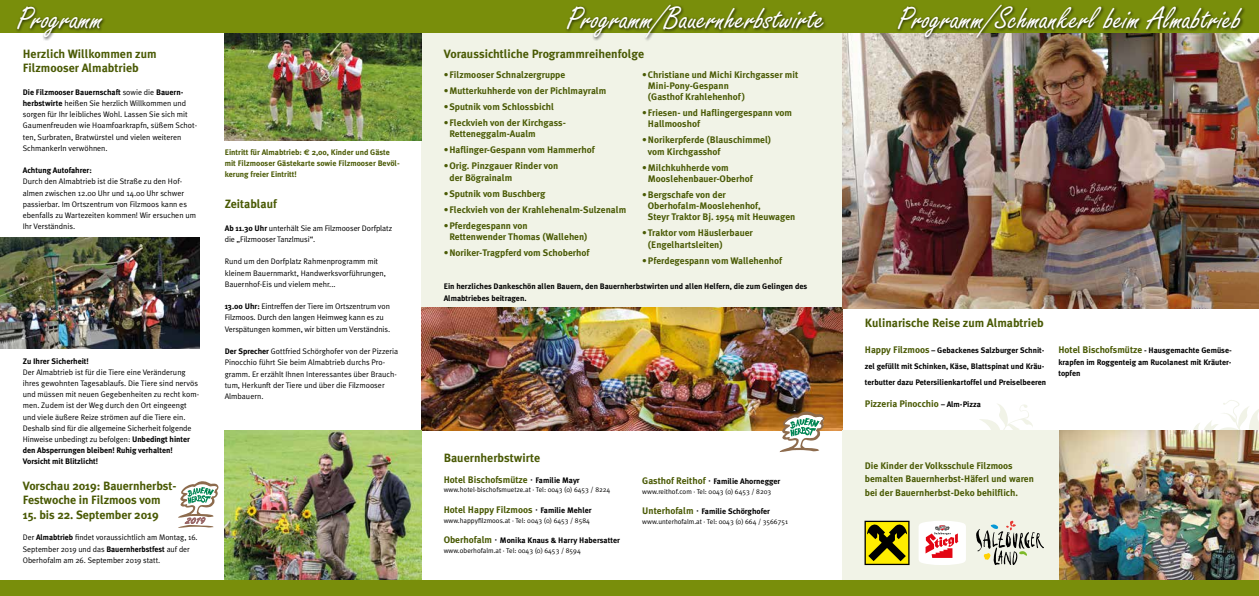
<style>
.page{position:relative;width:1259px;height:596px;background:#fff}
.page>*{position:absolute;margin:0;border:0;box-sizing:border-box;transform-origin:0 0}
.t1{font:34px "Handmade Script";color:#fff}
.t2{font:700 12px/14.4px "Meta Plus";color:#4a5a05}
.t3{font:700 9.5px/11.2px "Meta Plus";color:#4a5a05}
.t4{font:8px/11.2px "Meta Plus Normal";color:#000}
.t5{font:700 8px/11.2px "Meta Plus";color:#000}
.t6{font:700 8px/11.2px "Meta Plus";color:#4a5a05}
.t7{font:7px "Meta Plus Normal";color:#000}
.s1{font-family:"Meta Plus Normal";font-weight:400}
.s2{font-family:"Meta Plus";font-weight:700}
.s3{font-family:"Euro Sans"}
.s4{font-family:"Meta Plus Normal";font-weight:400;font-size:11px;color:#000}
.s5{font-size:8px;color:#000}
.s6{font-size:9.5px;color:#4a5a05}
.s7{font-family:"Meta Plus Normal";font-weight:400;font-size:11px}
</style>
<div class="page">
<div style="left:421px;top:29px;width:421px;height:281px;background:#f1f3e7"></div>
<img style="left:225px;top:33px;width:196px;height:107px">
<svg style="left:979px;top:400px;width:280px;height:30px"></svg>
<img style="left:421px;top:308px;width:421px;height:122px">
<img style="left:0;top:238px;width:199px;height:110px">
<img style="left:225px;top:430px;width:196px;height:150px">
<img style="left:842px;top:33px;width:417px;height:275px">
<div style="left:0;top:0;width:1259px;height:33px;background:#798e0b"></div>
<div style="left:15px;top:4px;width:91px;height:37px;background:#000;opacity:.75"></div>
<div style="left:565px;top:3px;width:262px;height:38px;background:#000;opacity:.75"></div>
<img style="left:1058px;top:430px;width:201px;height:150px">
<div style="left:895px;top:3px;width:350px;height:38px;background:#000;opacity:.75"></div>
<div style="left:842px;top:430px;width:216px;height:151px;background:#f1f3e7"></div>
<div style="left:0;top:580px;width:1259px;height:15px;background:#798e0b"></div>
<svg style="left:178px;top:481px;width:40px;height:46px"></svg>
<svg style="left:779px;top:411px;width:45px;height:41px"></svg>
<div style="left:864px;top:520px;width:45px;height:44px;background:#292600"></div>
<svg style="left:866px;top:521px;width:42px;height:42px;background:#928800"></svg>
<svg style="left:976px;top:520px;width:68px;height:44px"></svg>
<svg style="left:919px;top:521px;width:47px;height:43px;background:#f4c8ca"></svg>
<h1 class="t1" style="left:17px;top:0;width:88px">Programm</h1>
<h1 class="t1" style="left:567px;top:0;width:260px">Programm/Bauernherbstwirte</h1>
<h1 class="t1" style="left:897px;top:0;width:346px">Programm/Schmankerl beim Almabtrieb</h1>
<h2 class="t2" style="left:23px;top:46px;width:135px">Herzlich Willkommen zum<br>Filzmooser Almabtrieb</h2>
<p class="t5" style="left:23px;top:86px;width:162px">Die Filzmooser Bauernschaft <span class="s1">sowie die</span> Bauern-</p>
<p class="t4" style="left:23px;top:97px;width:176px"><span class="s2">herbstwirte</span> heißen Sie herzlich Willkommen und sorgen für Ihr leibliches Wohl. Lassen Sie sich mit Gaumenfreuden wie Hoamfoarkrapfn, süßem Schot&shy;ten, Surbraten, Bratwürstel und vielen weiteren Schmankerln verwöhnen.</p>
<p class="t5" style="left:23px;top:165px;width:71px">Achtung Autofahrer:</p>
<p class="t4" style="left:23px;top:176px;width:175px">Durch den Almabtrieb ist die Straße zu den Hof&shy;almen zwischen 12.00 Uhr und 14.00 Uhr schwer passierbar. Im Ortszentrum von Filzmoos kann es ebenfalls zu Wartezeiten kommen! Wir ersuchen um Ihr Verständnis.</p>
<p class="t5" style="left:23px;top:355px;width:68px">Zu Ihrer Sicherheit!</p>
<p class="t4" style="left:23px;top:366px;width:178px">Der Almabtrieb ist für die Tiere eine Veränderung ihres gewohnten Tagesablaufs. Die Tiere sind nervös und müssen mit neuen Gegebenheiten zu recht kom&shy;men. Zudem ist der Weg durch den Ort eingeengt und viele äußere Reize strömen auf die Tiere ein.<br>Deshalb sind für die allgemeine Sicherheit folgende Hinweise unbedingt zu befolgen: <span class="s2">Unbedingt hinter</span></p>
<p class="t5" style="left:23px;top:444px;width:152px">den Absperrungen bleiben! Ruhig verhalten!<br>Vorsicht mit Blitzlicht!</p>
<h2 class="t2" style="left:23px;top:478px;width:155px">Vorschau 2019: Bauernherbst-<br>Festwoche in Filzmoos vom</h2>
<h2 class="t2" style="left:23px;top:507px;width:138px">15. bis 22. September 2019</h2>
<p class="t4" style="left:23px;top:531px;width:176px;line-height:11.5px">Der <span class="s2">Almabtrieb</span> findet voraussichtlich am Montag, 16.<br>September 2019 und das <span class="s2">Bauernherbstfest</span> auf der<br>Oberhofalm am 26. September 2019 statt.</p>
<p class="t6" style="left:225px;top:146px;width:176px">Eintritt für Almabtrieb: <span class="s3">E</span> 2,00, Kinder und Gäste mit Filzmooser Gästekarte sowie Filzmooser Bevöl&shy;kerung freier Eintritt!</p>
<h2 class="t2" style="left:225px;top:197px;width:54px">Zeitablauf</h2>
<p class="t4" style="left:225px;top:222px;width:169px"><span class="s2">Ab 11.30 Uhr</span> unterhält Sie am Filzmooser Dorfplatz die „Filzmooser Tanzlmusi“.</p>
<p class="t4" style="left:225px;top:256px;width:163px">Rund um den Dorfplatz Rahmenprogramm mit kleinem Bauernmarkt, Handwerksvorführungen,<br>Bauernhof-Eis und vielem mehr...</p>
<p class="t4" style="left:225px;top:300px;width:167px"><span class="s2">13.00 Uhr:</span> Eintreffen der Tiere im Ortszentrum von<br>Filzmoos. Durch den langen Heimweg kann es zu<br>Verspätungen kommen, wir bitten um Verständnis.</p>
<p class="t4" style="left:225px;top:345px;width:175px"><span class="s2">Der Sprecher</span> Gottfried Schörghofer von der Pizzeria Pinocchio führt Sie beim Almabtrieb durchs Pro&shy;gramm. Er erzählt Ihnen Interessantes über Brauch&shy;tum, Herkunft der Tiere und über die Filzmooser Almbauern.</p>
<h2 class="t2" style="left:444px;top:46px;width:202px">Voraussichtliche Programmreihenfolge</h2>
<p class="t3" style="left:444px;top:69px;width:123px">•Filzmooser Schnalzergruppe</p>
<p class="t3" style="left:444px;top:85px;width:164px">•Mutterkuhherde von der Pichlmayralm</p>
<p class="t3" style="left:444px;top:101px;width:112px">•Sputnik vom Schlossbichl</p>
<p class="t3" style="left:449px;top:117px;width:118px;text-indent:-6px">•Fleckvieh von der Kirchgass-<br>Retteneggalm-Aualm</p>
<p class="t3" style="left:444px;top:144px;width:152px">•Haflinger-Gespann vom Hammerhof</p>
<p class="t3" style="left:449px;top:159px;width:110px;line-height:12.2px;text-indent:-6px">•Orig. Pinzgauer Rinder von der Bögrainalm</p>
<p class="t3" style="left:444px;top:188px;width:103px">•Sputnik vom Buschberg</p>
<p class="t3" style="left:444px;top:204px;width:184px">•Fleckvieh von der Krahlehenalm-Sulzenalm</p>
<p class="t3" style="left:449px;top:220px;width:140px;text-indent:-6px">•Pferdegespann von<br>Rettenwender Thomas (Wallehen)</p>
<p class="t3" style="left:444px;top:247px;width:147px">•Noriker-Tragpferd vom Schoberhof</p>
<p class="t3" style="left:648px;top:69px;width:152px;text-indent:-6px">•Christiane und Michi Kirchgasser mit<br>Mini-Pony-Gespann<br>(Gasthof Krahlehenhof)</p>
<p class="t3" style="left:648px;top:107px;width:146px;text-indent:-6px">•Friesen- und Haflingergespann vom<br>Hallmooshof</p>
<p class="t3" style="left:648px;top:134px;width:125px;text-indent:-6px">•Norikerpferde (Blauschimmel) vom Kirchgasshof</p>
<p class="t3" style="left:648px;top:161px;width:106px;text-indent:-6px">•Milchkuhherde vom<br>Mooslehenbauer-Oberhof</p>
<p class="t3" style="left:648px;top:189px;width:149px;text-indent:-6px">•Bergschafe von der<br>Oberhofalm-Mooslehenhof,<br>Steyr Traktor Bj. 1954 mit Heuwagen</p>
<p class="t3" style="left:648px;top:227px;width:107px;text-indent:-6px">•Traktor vom Häuslerbauer (Engelhartsleiten)</p>
<p class="t3" style="left:642px;top:254px;width:141px">•Pferdegespann vom Wallehenhof</p>
<p class="t5" style="left:444px;top:279px;width:365px;line-height:12px">Ein herzliches Dankeschön allen Bauern, den Bauernherbstwirten und allen Helfern, die zum Gelingen des<br>Almabtriebes beitragen.</p>
<h2 class="t2" style="left:444px;top:450px;width:98px">Bauernherbstwirte</h2>
<p class="t3" style="left:444px;top:473px;width:137px">Hotel Bischofsmütze <span class="s4">·</span> <span class="s5">Familie Mayr</span></p>
<p class="t7" style="left:444px;top:485px;width:168px">www.hotel-bischofsmuetze.at · Tel: 0043 (0) 6453 / 8224</p>
<p class="t3" style="left:444px;top:503px;width:149px">Hotel Happy Filzmoos <span class="s4">·</span> <span class="s5">Familie Mehler</span></p>
<p class="t7" style="left:444px;top:516px;width:148px">www.happyfilzmoos.at · Tel: 0043 (0) 6453 / 8584</p>
<p class="t5" style="left:444px;top:534px;width:178px"><span class="s6">Oberhofalm</span> <span class="s7">·</span> Monika Knaus &amp; Harry Habersatter</p>
<p class="t7" style="left:444px;top:546px;width:138px">www.oberhofalm.at · Tel: 0043 (0) 6453 / 8594</p>
<p class="t5" style="left:642px;top:475px;width:140px"><span class="s6">Gasthof Reithof</span> <span class="s7">·</span> Familie Ahornegger</p>
<p class="t7" style="left:642px;top:486px;width:130px">www.reithof.com · Tel: 0043 (0) 6453 / 8203</p>
<p class="t5" style="left:642px;top:505px;width:129px"><span class="s6">Unterhofalm</span> <span class="s7">·</span> Familie Schörghofer</p>
<p class="t7" style="left:642px;top:517px;width:147px">www.unterhofalm.at · Tel: 0043 (0) 664 / 3566751</p>
<h2 class="t2" style="left:865px;top:316px;width:180px">Kulinarische Reise zum Almabtrieb</h2>
<p class="t5" style="left:865px;top:342px;width:183px;line-height:16px"><span class="s6">Happy Filzmoos</span> – Gebackenes Salzburger Schnit&shy;zel gefüllt mit Schinken, Käse, Blattspinat und Kräu&shy;terbutter dazu Petersilienkartoffel und Preiselbeeren</p>
<p class="t3" style="left:865px;top:397px;width:118px">Pizzeria Pinocchio <span class="s5">– Alm-Pizza</span></p>
<p class="t5" style="left:1058px;top:345px;width:175px;text-align:justify"><span class="s6">Hotel Bischofsmütze</span> - Hausgemachte Gemüse&shy;krapfen im Roggenteig am Rucolanest mit Kräuter&shy;topfen</p>
<p class="t3" style="left:865px;top:458px;width:171px;line-height:13.3px">Die Kinder der Volksschule Filzmoos bemalten Bauernherbst-Häferl und waren bei der Bauernherbst-Deko behilflich.</p>
</div>
